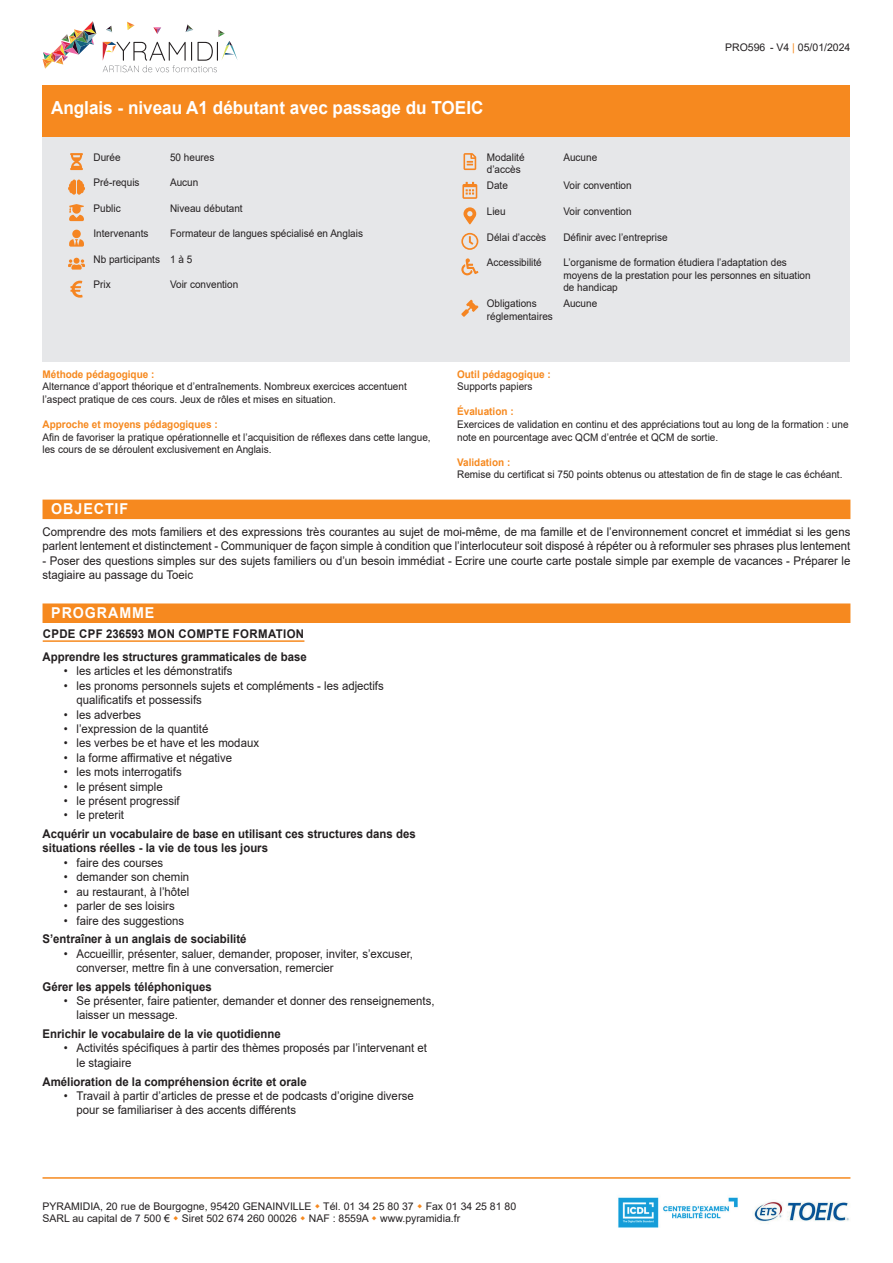
<style>
.page{position:relative;width:893px;height:1263px;background:#fff}
.page>*{position:absolute;margin:0;border:0;box-sizing:border-box;transform-origin:0 0}
.t1{font:700 18px "Arial";color:#fff;scale:.95 1}
.t2{font:700 15px "Arial";letter-spacing:.065em;color:#fff;scale:.95 1}
.t3{font:12px/14.4px "Arial";color:#231f20;scale:.95 1}
.t4{font:700 12px/23px "Arial";color:#231f20;scale:.95 1}
.t5{font:10.5px/12.6px "Arial";color:#231f20;scale:.95 1}
.t6{font:10.5px/12.6px "Arial";color:#231f20}
.t7{font:700 10.5px "Arial";color:#f6891f;scale:.95 1}
.s1{color:#f6891f}
</style>
<div class="page">
<hr style="left:43px;top:1177px;width:807px;height:2px;background:#f6891f">
<div style="left:43px;top:500px;width:807px;height:19px;background:#f6891f"></div>
<div style="left:43px;top:603px;width:807px;height:20px;background:#f6891f"></div>
<div style="left:43px;top:136px;width:807px;height:225px;background:#e6e7e9"></div>
<img style="left:618px;top:1197px;width:120px;height:31px">
<img style="left:754px;top:1202px;width:95px;height:20px">
<svg style="left:43px;top:21px;width:53px;height:48px"></svg>
<svg style="left:103px;top:22px;width:135px;height:50px"></svg>
<div style="left:43px;top:85px;width:807px;height:51px;background:#f6891f"></div>
<hr style="left:43px;top:640px;width:261px;height:2px;background:#f6891f">
<svg style="left:70px;top:153px;width:13px;height:17px"></svg>
<svg style="left:68px;top:180px;width:17px;height:15px"></svg>
<svg style="left:69px;top:204px;width:15px;height:17px"></svg>
<svg style="left:69px;top:230px;width:15px;height:17px"></svg>
<svg style="left:68px;top:258px;width:17px;height:12px"></svg>
<svg style="left:70px;top:281px;width:13px;height:17px"></svg>
<svg style="left:463px;top:153px;width:13px;height:17px"></svg>
<svg style="left:462px;top:182px;width:15px;height:17px"></svg>
<svg style="left:463px;top:207px;width:13px;height:17px"></svg>
<svg style="left:461px;top:233px;width:17px;height:17px"></svg>
<svg style="left:461px;top:258px;width:17px;height:17px"></svg>
<svg style="left:461px;top:300px;width:17px;height:17px"></svg>
<h1 class="t1" style="left:51px;top:95px;width:457px">Anglais - niveau A1 débutant avec passage du TOEIC</h1>
<p class="t6" style="left:725px;top:41px;width:127px">PRO596 - V4 <span class="s1">|</span> 05/01/2024</p>
<p class="t5" style="left:94px;top:151px;width:30px">Durée</p>
<p class="t5" style="left:170px;top:151px;width:48px">50 heures</p>
<p class="t5" style="left:94px;top:176px;width:50px">Pré-requis</p>
<p class="t5" style="left:170px;top:176px;width:31px">Aucun</p>
<p class="t5" style="left:94px;top:202px;width:30px">Public</p>
<p class="t5" style="left:170px;top:202px;width:78px">Niveau débutant</p>
<p class="t5" style="left:94px;top:227px;width:59px">Intervenants</p>
<p class="t5" style="left:170px;top:227px;width:205px">Formateur de langues spécialisé en Anglais</p>
<p class="t5" style="left:94px;top:253px;width:105px">Nb participants 1 à 5</p>
<p class="t5" style="left:94px;top:278px;width:20px">Prix</p>
<p class="t5" style="left:170px;top:278px;width:73px">Voir convention</p>
<p class="t7" style="left:43px;top:366px;width:119px">Méthode pédagogique :</p>
<p class="t5" style="left:43px;top:380px;width:385px">Alternance d’apport théorique et d’entraînements. Nombreux exercices accentuent l’aspect pratique de ces cours. Jeux de rôles et mises en situation.</p>
<p class="t7" style="left:43px;top:417px;width:186px">Approche et moyens pédagogiques :</p>
<p class="t5" style="left:43px;top:431px;width:410px">Afin de favoriser la pratique opérationnelle et l’acquisition de réflexes dans cette langue, les cours de se déroulent exclusivement en Anglais.</p>
<p class="t2" style="left:51px;top:498px;width:83px">OBJECTIF</p>
<p class="t5" style="left:487px;top:151px;width:41px">Modalité d’accès</p>
<p class="t5" style="left:563px;top:151px;width:37px">Aucune</p>
<p class="t5" style="left:487px;top:179px;width:24px">Date</p>
<p class="t5" style="left:563px;top:179px;width:73px">Voir convention</p>
<p class="t5" style="left:487px;top:205px;width:21px">Lieu</p>
<p class="t5" style="left:563px;top:205px;width:73px">Voir convention</p>
<p class="t5" style="left:487px;top:230px;width:64px">Délai d’accès</p>
<p class="t5" style="left:563px;top:230px;width:111px">Définir avec l’entreprise</p>
<p class="t5" style="left:487px;top:256px;width:59px">Accessibilité</p>
<p class="t5" style="left:563px;top:256px;width:262px">L’organisme de formation étudiera l’adaptation des moyens de la prestation pour les personnes en situation de handicap</p>
<p class="t5" style="left:487px;top:297px;width:71px">Obligations réglementaires</p>
<p class="t5" style="left:563px;top:297px;width:37px">Aucune</p>
<p class="t7" style="left:457px;top:366px;width:100px">Outil pédagogique :</p>
<p class="t5" style="left:457px;top:380px;width:81px">Supports papiers</p>
<p class="t7" style="left:457px;top:404px;width:61px">Évaluation :</p>
<p class="t5" style="left:457px;top:418px;width:414px">Exercices de validation en continu et des appréciations tout au long de la formation : une note en pourcentage avec QCM d’entrée et QCM de sortie.</p>
<p class="t7" style="left:457px;top:455px;width:58px">Validation :</p>
<p class="t5" style="left:457px;top:468px;width:407px">Remise du certificat si 750 points obtenus ou attestation de fin de stage le cas échéant.</p>
<p class="t3" style="left:43px;top:524px;width:852px">Comprendre des mots familiers et des expressions très courantes au sujet de moi-même, de ma famille et de l’environnement concret et immédiat si les gens parlent lentement et distinctement - Communiquer de façon simple à condition que l’interlocuteur soit disposé à répéter ou à reformuler ses phrases plus lentement</p>
<p class="t3" style="left:43px;top:553px;width:852px">- Poser des questions simples sur des sujets familiers ou d’un besoin immédiat - Ecrire une courte carte postale simple par exemple de vacances - Préparer le stagiaire au passage du Toeic</p>
<p class="t2" style="left:51px;top:602px;width:110px">PROGRAMME</p>
<p class="t4" style="left:43px;top:622px;width:280px">CPDE CPF 236593 MON COMPTE FORMATION<br>Apprendre les structures grammaticales de base</p>
<p class="t3" style="left:64px;top:664px;width:179px">• les articles et les démonstratifs</p>
<p class="t3" style="left:77px;top:678px;width:325px;text-indent:-13px">• les pronoms personnels sujets et compléments - les adjectifs qualificatifs et possessifs</p>
<p class="t3" style="left:64px;top:707px;width:83px">• les adverbes</p>
<p class="t3" style="left:64px;top:721px;width:154px">• l’expression de la quantité</p>
<p class="t3" style="left:64px;top:736px;width:207px">• les verbes be et have et les modaux</p>
<p class="t3" style="left:64px;top:750px;width:179px">• la forme affirmative et négative</p>
<p class="t3" style="left:64px;top:765px;width:126px">• les mots interrogatifs</p>
<p class="t3" style="left:64px;top:779px;width:106px">• le présent simple</p>
<p class="t3" style="left:64px;top:793px;width:124px">• le présent progressif</p>
<p class="t3" style="left:64px;top:808px;width:65px">• le preterit</p>
<p class="t4" style="left:43px;top:827px;width:394px;line-height:14.4px">Acquérir un vocabulaire de base en utilisant ces structures dans des situations réelles - la vie de tous les jours</p>
<p class="t3" style="left:64px;top:855px;width:106px">• faire des courses</p>
<p class="t3" style="left:64px;top:870px;width:134px">• demander son chemin</p>
<p class="t3" style="left:64px;top:884px;width:134px">• au restaurant, à l’hôtel</p>
<p class="t3" style="left:64px;top:898px;width:118px">• parler de ses loisirs</p>
<p class="t3" style="left:64px;top:913px;width:128px">• faire des suggestions</p>
<p class="t4" style="left:43px;top:927px;width:216px">S’entraîner à un anglais de sociabilité</p>
<p class="t3" style="left:77px;top:946px;width:356px;text-indent:-13px">• Accueillir, présenter, saluer, demander, proposer, inviter, s’excuser, converser, mettre fin à une conversation, remercier</p>
<p class="t4" style="left:43px;top:975px;width:180px">Gérer les appels téléphoniques</p>
<p class="t3" style="left:77px;top:993px;width:378px;text-indent:-13px">• Se présenter, faire patienter, demander et donner des renseignements, laisser un message.</p>
<p class="t4" style="left:43px;top:1022px;width:252px">Enrichir le vocabulaire de la vie quotidienne</p>
<p class="t3" style="left:77px;top:1041px;width:370px;text-indent:-13px">• Activités spécifiques à partir des thèmes proposés par l’intervenant et le stagiaire</p>
<p class="t4" style="left:43px;top:1070px;width:280px">Amélioration de la compréhension écrite et orale</p>
<p class="t3" style="left:77px;top:1088px;width:357px;text-indent:-13px">• Travail à partir d’articles de presse et de podcasts d’origine diverse pour se familiariser à des accents différents</p>
<p class="t6" style="left:43px;top:1200px;width:475px">PYRAMIDIA, 20 rue de Bourgogne, 95420 GENAINVILLE Tél. 01 34 25 80 37 Fax 01 34 25 81 80<br>SARL au capital de 7 500 € Siret 502 674 260 00026 NAF : 8559A www.pyramidia.fr</p>
</div>
